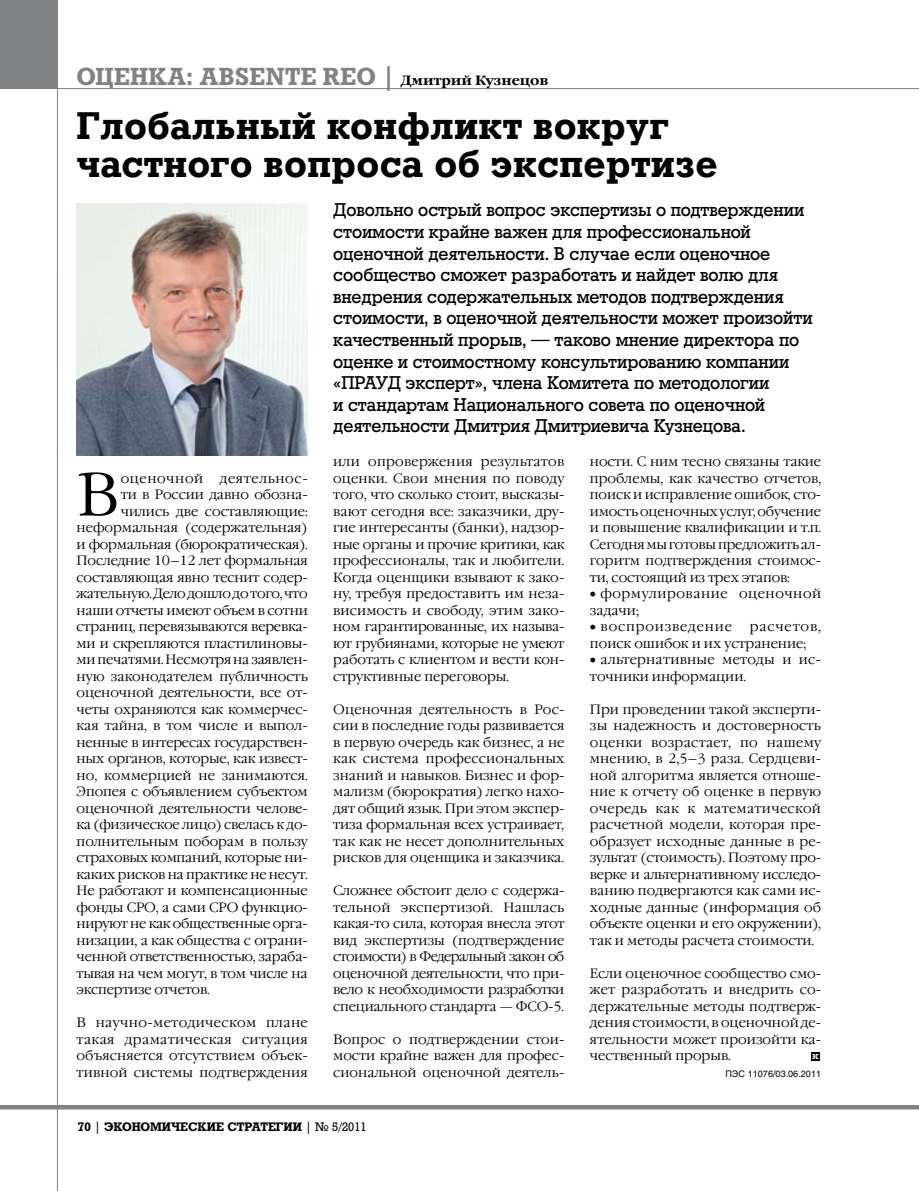
<style>
.page{position:relative;width:919px;height:1191px;background:#fff}
.page>*{position:absolute;margin:0;border:0;box-sizing:border-box;transform-origin:0 0}
.t1{font:300 60.6px "Garamond C";color:#000}
.t2{font:700 37.5px/37.5px "Rodeo";letter-spacing:.01em;color:#000}
.t3{font:700 24px "Rodeo";letter-spacing:.01em;color:#808284}
.t4{font:18px/21.6px "Rodeo";color:#000}
.t5{font:300 13.5px/16.5px "Garamond C";letter-spacing:-.005em;color:#000;text-align:justify}
.t6{font:300 13.5px/16.5px "Garamond C";letter-spacing:.02em;color:#000}
.t7{font:300 13.5px/16.5px "Garamond C";letter-spacing:.04em;color:#000}
.t8{font:300 13.5px "Garamond C";letter-spacing:-.025em;color:#000}
.t9{font:300 13.5px "Garamond C";letter-spacing:.045em;color:#000}
.t10{font:300 13.5px "Garamond C";letter-spacing:.065em;color:#000}
.t11{font:700 12px "Rodeo";color:#000}
.t12{font:9px "Helios";color:#000}
.t13{font:9px "Hermes C";color:#fff}
.s1{font-family:"Garamond C";font-size:13.5px;color:#000}
.s2{font-weight:400}
</style>
<div class="page">
<div style="left:0;top:0;width:58px;height:89px;background:#808284"></div>
<hr style="left:57px;top:0;width:1px;height:1191px;background:#808284">
<hr style="left:0;top:88px;width:918px;height:1px;background:#808284">
<hr style="left:0;top:1105px;width:918px;height:4px;background:#808284">
<img style="left:77px;top:203px;width:231px;height:252px">
<div style="left:811px;top:1052px;width:8px;height:8px;background:#000"></div>
<h3 class="t3" style="left:77px;top:62px;width:473px">ОЦЕНКА: ABSENTE REO | <span class="s1">Дмитрий Кузнецов</span></h3>
<h2 class="t2" style="left:77px;top:107px;width:642px">Глобальный конфликт вокруг частного вопроса об экспертизе</h2>
<p class="t4" style="left:333px;top:199px;width:481px">Довольно острый вопрос экспертизы о подтверждении стоимости крайне важен для профессиональной оценочной деятельности. В случае если оценочное сообщество сможет разработать и найдет волю для внедрения содержательных методов подтверждения стоимости, в оценочной деятельности может произойти качественный прорыв, — таково мнение директора по оценке и стоимостному консультированию компании «ПРАУД эксперт», члена Комитета по методологии<br>и стандартам Национального совета по оценочной деятельности Дмитрия Дмитриевича Кузнецова.</p>
<h1 class="t1" style="left:77px;top:461px;width:44px">В</h1>
<p class="t9" style="left:121px;top:470px;width:188px">оценочной деятельнос-</p>
<p class="t5" style="left:590px;top:454px;width:233px">ности. С ним тесно связаны такие проблемы, как качество отчетов, поиск и исправление ошибок, сто&shy;имость оценочных услуг, обучение и повышение квалификации и т.п.<br>Сегодня мы готовы предложить ал&shy;горитм подтверждения стоимос&shy;ти, состоящий из трех этапов:</p>
<p class="t7" style="left:590px;top:586px;width:233px">• формулирование оценочной задачи;</p>
<p class="t10" style="left:590px;top:619px;width:144px">• воспроизведение</p>
<p class="t5" style="left:333px;top:454px;width:233px">или опровержения результатов оценки. Свои мнения по поводу того, что сколько стоит, высказы&shy;вают сегодня все: заказчики, дру&shy;гие интересанты (банки), надзор&shy;ные органы и прочие критики, как профессионалы, так и любители.<br>Когда оценщики взывают к зако&shy;ну, требуя предоставить им неза&shy;висимость и свободу, этим зако&shy;ном гарантированные, их называ&shy;ют грубиянами, которые не умеют работать с клиентом и вести кон&shy;структивные переговоры.</p>
<p class="t5" style="left:333px;top:701px;width:233px">Оценочная деятельность в Рос&shy;сии в последние годы развивается в первую очередь как бизнес, а не как система профессиональных знаний и навыков. Бизнес и фор&shy;мализм (бюрократия) легко нахо&shy;дят общий язык. При этом экспер&shy;тиза формальная всех устраивает, так как не несет дополнительных рисков для оценщика и заказчика.</p>
<p class="t5" style="left:333px;top:883px;width:233px">Сложнее обстоит дело с содержа&shy;тельной экспертизой. Нашлась какая-то сила, которая внесла этот вид экспертизы (подтверждение стоимости) в Федеральный закон об оценочной деятельности, что при&shy;вело к необходимости разработки специального стандарта — ФСО-5.</p>
<p class="t5" style="left:333px;top:1031px;width:233px">Вопрос о подтверждении стои&shy;мости крайне важен для профес&shy;сиональной оценочной деятель-</p>
<p class="t5" style="left:121px;top:487px;width:188px">ти в России давно обозна-</p>
<p class="t5" style="left:121px;top:503px;width:188px">чились две составляющие:</p>
<p class="t5" style="left:77px;top:520px;width:232px">неформальная (содержательная)</p>
<p class="t5" style="left:77px;top:536px;width:233px">и формальная (бюрократиче-ская).</p>
<p class="t5" style="left:77px;top:553px;width:232px">Последние 10–12 лет формальная</p>
<p class="t5" style="left:77px;top:569px;width:233px">составляющая явно теснит содер-</p>
<p class="t5" style="left:77px;top:586px;width:232px">жательную. Дело дошло до того, что</p>
<p class="t5" style="left:77px;top:602px;width:233px">наши отчеты имеют объем в сотни</p>
<p class="t5" style="left:77px;top:619px;width:233px">страниц, перевязываются веревка-</p>
<p class="t5" style="left:77px;top:635px;width:233px">ми и скрепляются пластилиновы-</p>
<p class="t5" style="left:77px;top:652px;width:233px">ми печатями. Несмотря на заявлен-</p>
<p class="t5" style="left:77px;top:668px;width:233px">ную законодателем публичность</p>
<p class="t5" style="left:77px;top:685px;width:233px">оценочной деятельности, все от-</p>
<p class="t5" style="left:77px;top:701px;width:233px">четы охраняются как коммерчес-</p>
<p class="t5" style="left:77px;top:718px;width:233px">кая тайна, в том числе и выпол-</p>
<p class="t5" style="left:77px;top:734px;width:233px">ненные в интересах государствен-</p>
<p class="t5" style="left:77px;top:751px;width:231px">ных органов, которые, как извест-</p>
<p class="t5" style="left:77px;top:767px;width:232px">но, коммерцией не занимаются.</p>
<p class="t5" style="left:77px;top:784px;width:232px">Эпопея с объявлением субъектом</p>
<p class="t5" style="left:77px;top:800px;width:233px">оценочной деятельности челове-</p>
<p class="t5" style="left:77px;top:817px;width:233px">ка (физиче-ское лицо) свелась к до-</p>
<p class="t5" style="left:77px;top:833px;width:233px">полнительным поборам в пользу</p>
<p class="t5" style="left:77px;top:850px;width:233px">страховых компаний, которые ни-</p>
<p class="t5" style="left:77px;top:866px;width:233px">каких рисков на практике не несут.</p>
<p class="t5" style="left:77px;top:883px;width:232px">Не работают и компенсационные</p>
<p class="t5" style="left:77px;top:899px;width:233px">фонды СРО, а сами СРО функцио-</p>
<p class="t8" style="left:77px;top:916px;width:233px">нируют не как общественные орга-</p>
<p class="t5" style="left:77px;top:932px;width:233px">низации, а как общества с ограни-</p>
<p class="t5" style="left:77px;top:949px;width:233px">ченной ответ-ственностью, зараба-</p>
<p class="t5" style="left:77px;top:965px;width:232px">тывая на чем могут, в том числе на</p>
<p class="t5" style="left:77px;top:982px;width:134px">экспертизе отчетов.</p>
<p class="t5" style="left:77px;top:1015px;width:233px">В научно-методическом плане такая драматическая ситуация объясняется отсутствием объек&shy;тивной системы подтверждения</p>
<p class="t5" style="left:590px;top:619px;width:232px;text-indent:160px">расчетов, поиск ошибок и их устранение;</p>
<p class="t6" style="left:590px;top:652px;width:233px">• альтернативные методы и ис&shy;точники информации.</p>
<p class="t5" style="left:590px;top:701px;width:233px">При проведении такой эксперти&shy;зы надежность и достоверность оценки возрастает, по нашему мнению, в 2,5–3 раза. Сердцеви&shy;ной алгоритма является отноше&shy;ние к отчету об оценке в первую очередь как к математической расчетной модели, которая пре&shy;образует исходные данные в ре&shy;зультат (стоимость). Поэтому про&shy;верке и альтернативному исследо&shy;ванию подвергаются как сами ис&shy;ходные данные (информация об объекте оценки и его окружении), так и методы расчета стоимости.</p>
<p class="t5" style="left:590px;top:965px;width:233px">Если оценочное сообщество смо&shy;жет разработать и внедрить со&shy;держательные методы подтверж&shy;дения стоимости, в оценочной де&shy;ятельности может произойти ка&shy;чественный прорыв.</p>
<p class="t13" style="left:812px;top:1050px;width:8px">эс</p>
<p class="t12" style="left:725px;top:1068px;width:97px">ПЭС 11076/03.06.2011</p>
<p class="t11" style="left:78px;top:1119px;width:290px">70 <span class="s2">|</span> ЭКОНОМИЧЕСКИЕ СТРАТЕГИИ <span class="s2">| № 5/2011</span></p>
</div>
